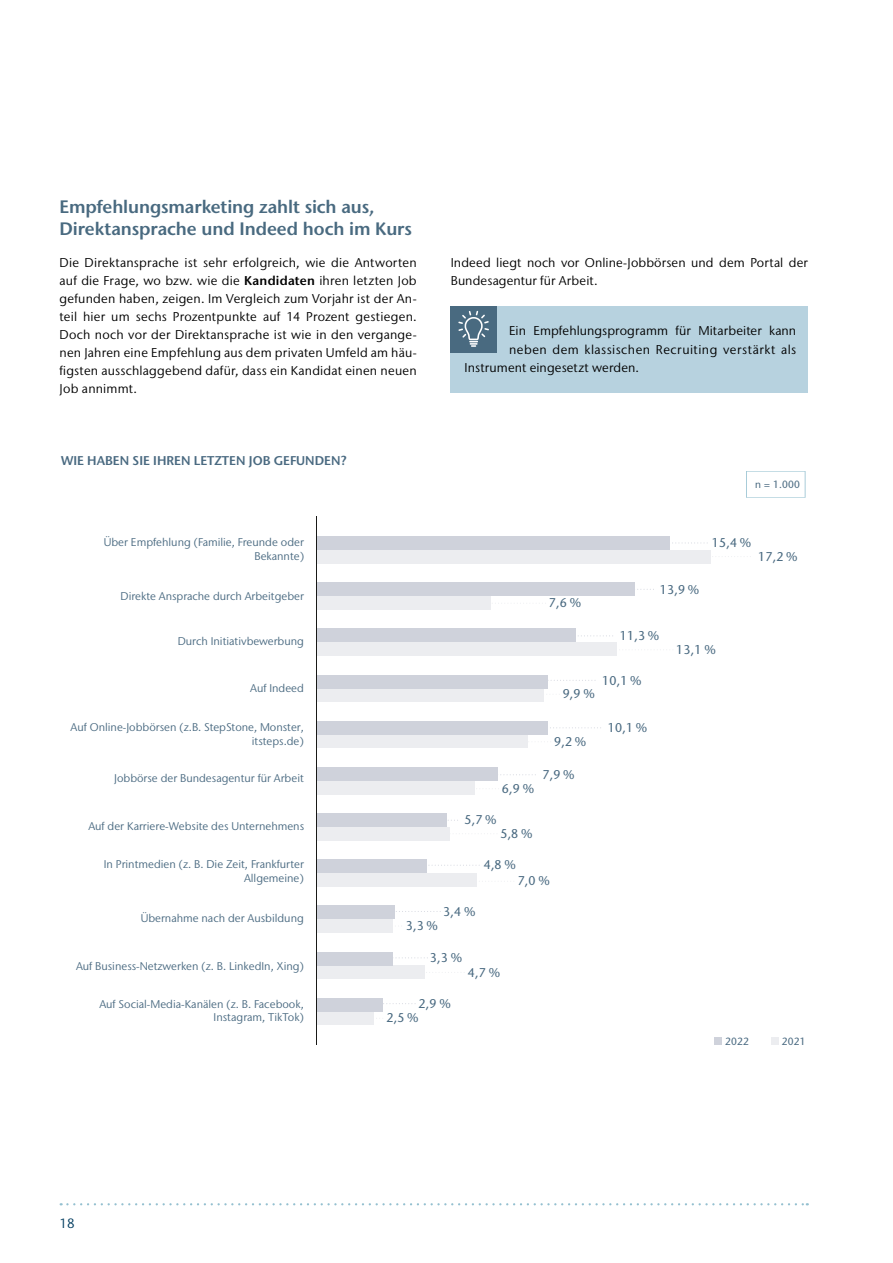
<style>
.page{position:relative;width:893px;height:1263px;background:#fff}
.page>*{position:absolute;margin:0;border:0;box-sizing:border-box;transform-origin:0 0}
.t1{font:600 18px/22.2px "Stone Sans IIITC Pro";letter-spacing:-.01em;color:#496a80}
.t2{font:13.5px "Stone Sans IIITC Std";color:#003c5f}
.t3{font:12.75px/18px "Stone Sans IIITC Std";letter-spacing:.015em;color:#000;text-align:justify}
.t4{font:12.75px/14.5px "Stone Sans";color:#4a6a81}
.t5{font:12.75px "Stone Sans IIITC Std";letter-spacing:.04em;color:#000}
.t6{font:600 12.75px "Stone Sans IIITC Pro";color:#4a6a81}
.t7{font:11.25px/13.5px "Stone Sans IIITC Std";color:#4a6a81;text-align:right}
.t8{font:10.5px "Stone Sans";color:#4a6a81}
.s1{font-family:"Stone Sans IIITC Pro";font-weight:600}
</style>
<div class="page">
<svg style="left:61px;top:1203px;width:747px;height:2px"></svg>
<div style="left:317px;top:550px;width:394px;height:14px;background:#ecedf0"></div>
<div style="left:317px;top:596px;width:174px;height:14px;background:#ecedf0"></div>
<div style="left:317px;top:642px;width:300px;height:14px;background:#ecedf0"></div>
<div style="left:317px;top:688px;width:226px;height:14px;background:#ecedf0"></div>
<div style="left:317px;top:735px;width:210px;height:13px;background:#ecedf0"></div>
<div style="left:317px;top:781px;width:158px;height:13px;background:#ecedf0"></div>
<div style="left:317px;top:827px;width:132px;height:14px;background:#ecedf0"></div>
<div style="left:317px;top:873px;width:160px;height:14px;background:#ecedf0"></div>
<div style="left:317px;top:919px;width:75px;height:14px;background:#ecedf0"></div>
<div style="left:317px;top:965px;width:107px;height:14px;background:#ecedf0"></div>
<div style="left:317px;top:1011px;width:57px;height:14px;background:#ecedf0"></div>
<div style="left:317px;top:536px;width:352px;height:14px;background:#cfd2db"></div>
<div style="left:317px;top:582px;width:318px;height:14px;background:#cfd2db"></div>
<div style="left:317px;top:628px;width:258px;height:14px;background:#cfd2db"></div>
<div style="left:317px;top:675px;width:231px;height:13px;background:#cfd2db"></div>
<div style="left:317px;top:721px;width:231px;height:14px;background:#cfd2db"></div>
<div style="left:317px;top:767px;width:181px;height:14px;background:#cfd2db"></div>
<div style="left:317px;top:813px;width:130px;height:14px;background:#cfd2db"></div>
<div style="left:317px;top:859px;width:110px;height:14px;background:#cfd2db"></div>
<div style="left:317px;top:905px;width:78px;height:14px;background:#cfd2db"></div>
<div style="left:317px;top:952px;width:75px;height:13px;background:#cfd2db"></div>
<div style="left:317px;top:998px;width:66px;height:13px;background:#cfd2db"></div>
<svg style="left:746px;top:471px;width:59px;height:27px"></svg>
<svg style="left:669px;top:542px;width:39px;height:2px"></svg>
<div style="left:714px;top:1037px;width:8px;height:8px;background:#cfd2db"></div>
<div style="left:771px;top:1037px;width:8px;height:8px;background:#ecedf0"></div>
<hr style="left:316px;top:516px;width:1px;height:529px;background:#191917">
<svg style="left:575px;top:635px;width:38px;height:1px"></svg>
<svg style="left:548px;top:680px;width:48px;height:1px"></svg>
<svg style="left:550px;top:727px;width:51px;height:1px"></svg>
<svg style="left:500px;top:774px;width:36px;height:1px"></svg>
<svg style="left:428px;top:865px;width:49px;height:1px"></svg>
<svg style="left:396px;top:911px;width:45px;height:1px"></svg>
<svg style="left:392px;top:957px;width:36px;height:1px"></svg>
<svg style="left:383px;top:1003px;width:33px;height:1px"></svg>
<svg style="left:450px;top:306px;width:358px;height:86px;background:#b0cbd9"></svg>
<h1 class="t1" style="left:60px;top:195px;width:354px">Empfehlungsmarketing zahlt sich aus,<br>Direktansprache und Indeed hoch im Kurs</h1>
<p class="t3" style="left:60px;top:254px;width:359px">Die Direktansprache ist sehr erfolgreich, wie die Antworten auf die Frage, wo bzw. wie die <span class="s1">Kandidaten</span> ihren letzten Job gefunden haben, zeigen. Im Vergleich zum Vorjahr ist der An&shy;teil hier um sechs Prozentpunkte auf 14 Prozent gestiegen.<br>Doch noch vor der Direktansprache ist wie in den vergange&shy;nen Jahren eine Empfehlung aus dem privaten Umfeld am häu&shy;figsten ausschlaggebend dafür, dass ein Kandidat einen neuen Job annimmt.</p>
<p class="t3" style="left:451px;top:254px;width:359px">Indeed liegt noch vor Online-Jobbörsen und dem Portal der<br>Bundesagentur für Arbeit.</p>
<p class="t3" style="left:509px;top:322px;width:289px">Ein Empfehlungsprogramm für Mitarbeiter kann</p>
<p class="t5" style="left:509px;top:341px;width:289px">neben dem klassischen Recruiting verstärkt als</p>
<p class="t3" style="left:465px;top:358px;width:176px">Instrument eingesetzt werden.</p>
<p class="t6" style="left:61px;top:453px;width:287px">WIE HABEN SIE IHREN LETZTEN JOB GEFUNDEN?</p>
<p class="t7" style="left:104px;top:535px;width:202px">Über Empfehlung (Familie, Freunde oder<br>Bekannte)</p>
<p class="t7" style="left:121px;top:589px;width:185px">Direkte Ansprache durch Arbeitgeber</p>
<p class="t7" style="left:178px;top:634px;width:128px">Durch Initiativbewerbung</p>
<p class="t7" style="left:250px;top:681px;width:55px">Auf Indeed</p>
<p class="t7" style="left:71px;top:720px;width:235px">Auf Online-Jobbörsen (z.B. StepStone, Monster, itsteps.de)</p>
<p class="t7" style="left:114px;top:771px;width:191px">Jobbörse der Bundesagentur für Arbeit</p>
<p class="t7" style="left:88px;top:819px;width:217px">Auf der Karriere-Website des Unternehmens</p>
<p class="t7" style="left:104px;top:857px;width:202px">In Printmedien (z. B. Die Zeit, Frankfurter<br>Allgemeine)</p>
<p class="t7" style="left:141px;top:911px;width:165px">Übernahme nach der Ausbildung</p>
<p class="t7" style="left:76px;top:959px;width:229px">Auf Business-Netzwerken (z. B. LinkedIn, Xing)</p>
<p class="t7" style="left:99px;top:997px;width:206px">Auf Social-Media-Kanälen (z. B. Facebook,<br>Instagram, TikTok)</p>
<p class="t8" style="left:755px;top:478px;width:47px">n = 1.000</p>
<p class="t4" style="left:549px;top:596px;width:34px">7,6 %</p>
<p class="t4" style="left:563px;top:687px;width:34px">9,9 %</p>
<p class="t4" style="left:660px;top:582px;width:41px">13,9 %</p>
<p class="t4" style="left:712px;top:535px;width:41px">15,4 %</p>
<p class="t4" style="left:758px;top:549px;width:41px">17,2 %</p>
<p class="t4" style="left:620px;top:628px;width:41px">11,3 %</p>
<p class="t4" style="left:602px;top:673px;width:41px">10,1 %</p>
<p class="t4" style="left:676px;top:642px;width:41px">13,1 %</p>
<p class="t4" style="left:502px;top:781px;width:34px">6,9 %</p>
<p class="t4" style="left:465px;top:813px;width:34px">5,7 %</p>
<p class="t4" style="left:554px;top:734px;width:34px">9,2 %</p>
<p class="t4" style="left:542px;top:767px;width:34px">7,9 %</p>
<p class="t4" style="left:443px;top:904px;width:34px">3,4 %</p>
<p class="t4" style="left:406px;top:918px;width:34px">3,3 %</p>
<p class="t4" style="left:430px;top:950px;width:34px">3,3 %</p>
<p class="t4" style="left:500px;top:826px;width:34px">5,8 %</p>
<p class="t4" style="left:484px;top:858px;width:34px">4,8 %</p>
<p class="t4" style="left:518px;top:874px;width:34px">7,0 %</p>
<p class="t4" style="left:386px;top:996px;width:66px;text-indent:32px">2,9 %<br>2,5 %</p>
<p class="t4" style="left:468px;top:965px;width:34px">4,7 %</p>
<p class="t4" style="left:608px;top:720px;width:41px">10,1 %</p>
<p class="t8" style="left:725px;top:1035px;width:26px">2022</p>
<p class="t8" style="left:782px;top:1035px;width:26px">2021</p>
<p class="t2" style="left:60px;top:1215px;width:17px">18</p>
</div>
